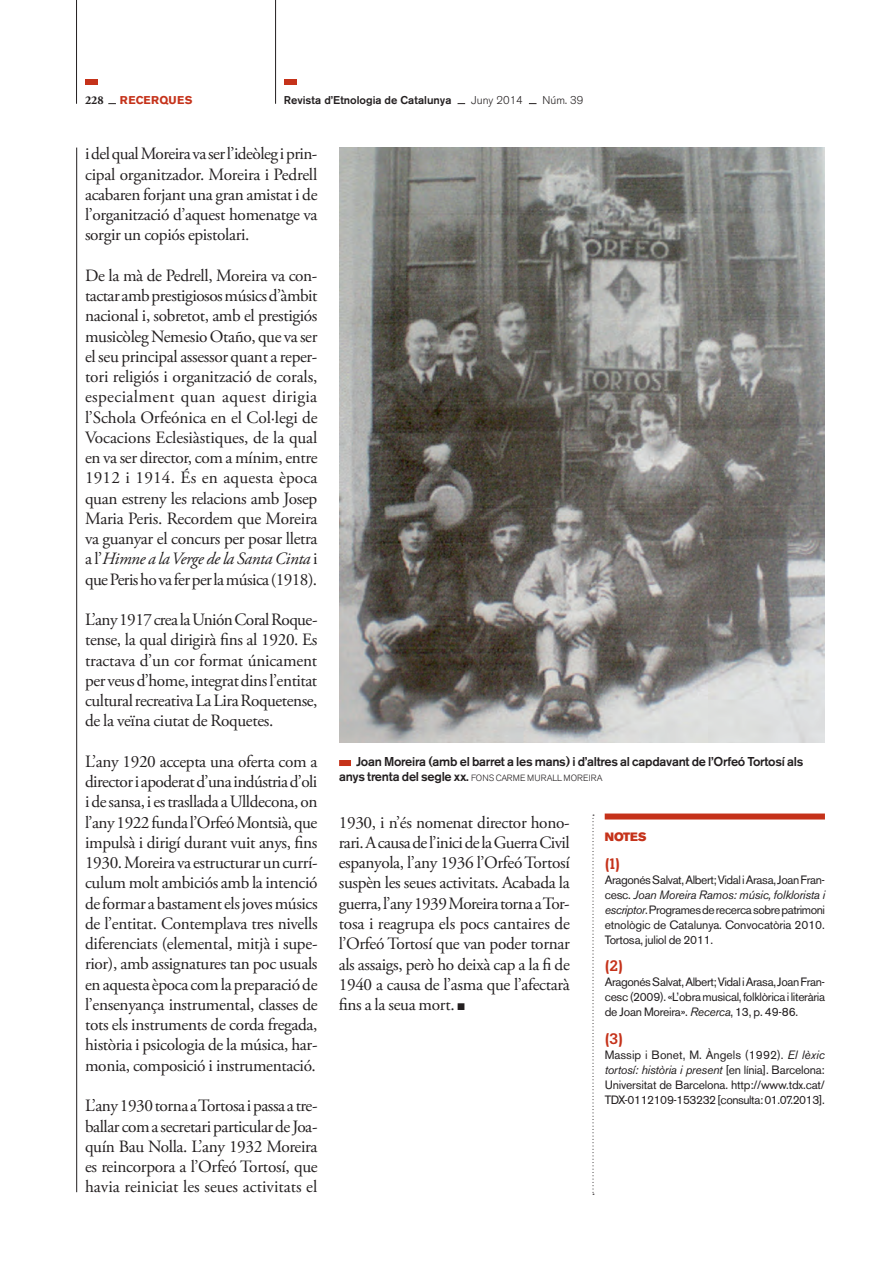
<style>
.page{position:relative;width:893px;height:1263px;background:#fff}
.page>*{position:absolute;margin:0;border:0;box-sizing:border-box;transform-origin:0 0}
.Text{font:17.25px/20.2px "Adobe Garamond Pro";letter-spacing:-.02em;color:#231f20;text-align:justify}
.t1{font:500 15px "Boton";color:#c5321a}
.FOTO_text_2_col{font:500 12.75px "Akzidenz Grotesk BE";letter-spacing:-.02em;color:#231f20}
.t2{font:12px/15px "Akzidenz Grotesk BE";letter-spacing:-.02em;color:#231f20;text-align:justify}
.BIBLIOGRAFIA_titol-r{font:12px "Akzidenz Grotesk BE Super";letter-spacing:-.01em;color:#c5321a}
.t3{font:700 12px "Adobe Garamond Pro";color:#231f20}
.t4{font:500 11.25px "Akzidenz Grotesk BE";color:#231f20}
.t5{font:300 11.25px "Akzidenz Grotesk BE";color:#231f20}
.t6{font:700 11.25px "Akzidenz Grotesk BE";letter-spacing:.03em;color:#c5321a}
.FOTO_text_2_col-2{font:300 9px "Akzidenz Grotesk BE";color:#231f20}
.s1{font-style:italic}
.s2{font-weight:500;font-size:12.75px}
</style>
<div class="page">
<hr style="left:275px;top:0;width:1px;height:104px;background:#231f20">
<hr style="left:76px;top:0;width:1px;height:104px;background:#231f20">
<hr style="left:76px;top:148px;width:1px;height:1044px;background:#231f20">
<div style="left:85px;top:79px;width:12px;height:6px;background:#c5321a"></div>
<div style="left:284px;top:79px;width:12px;height:6px;background:#c5321a"></div>
<div style="left:339px;top:760px;width:12px;height:6px;background:#c5321a"></div>
<img style="left:339px;top:148px;width:486px;height:595px">
<div style="left:605px;top:813px;width:220px;height:6px;background:#c5321a"></div>
<svg style="left:592px;top:815px;width:2px;height:380px"></svg>
<p class="t3" style="left:85px;top:93px;width:20px">228</p>
<p class="t6" style="left:120px;top:93px;width:74px">RECERQUES</p>
<p class="t4" style="left:284px;top:93px;width:169px">Revista d’Etnologia de Catalunya</p>
<p class="t5" style="left:471px;top:94px;width:53px">Juny 2014</p>
<p class="t5" style="left:543px;top:94px;width:42px">Núm. 39</p>
<p class="Text" style="left:85px;top:144px;width:234px">i del qual Moreira va ser l’ideòleg i prin&shy;cipal organitzador. Moreira i Pedrell acabaren forjant una gran amistat i de l’organització d’aquest homenatge va sorgir un copiós epistolari.</p>
<p class="Text" style="left:85px;top:266px;width:234px">De la mà de Pedrell, Moreira va con&shy;tactar amb prestigiosos músics d’àmbit nacional i, sobretot, amb el prestigiós musicòleg Nemesio Otaño, que va ser el seu principal assessor quant a reper&shy;tori religiós i organització de corals, especialment quan aquest dirigia l’Schola Orfeónica en el Col·legi de Vocacions Eclesiàstiques, de la qual en va ser director, com a mínim, entre 1912 i 1914. És en aquesta època quan estreny les relacions amb Josep Maria Peris. Recordem que Moreira va guanyar el concurs per posar lletra a l’<span class="s1">Himne a la Verge de la Santa Cinta</span> i que Peris ho va fer per la música (1918).</p>
<p class="Text" style="left:85px;top:610px;width:234px">L’any 1917 crea la Unión Coral Roque&shy;tense, la qual dirigirà fins al 1920. Es tractava d’un cor format únicament per veus d’home, integrat dins l’entitat cultural recreativa La Lira Roquetense, de la veïna ciutat de Roquetes.</p>
<p class="Text" style="left:85px;top:752px;width:234px">L’any 1920 accepta una oferta com a director i apoderat d’una indústria d’oli i de sansa, i es trasllada a Ulldecona, on l’any 1922 funda l’Orfeó Montsià, que impulsà i dirigí durant vuit anys, fins 1930. Moreira va estructurar un currí&shy;culum molt ambiciós amb la intenció de formar a bastament els joves músics de l’entitat. Contemplava tres nivells diferenciats (elemental, mitjà i supe&shy;rior), amb assignatures tan poc usuals en aquesta època com la preparació de l’ensenyança instrumental, classes de tots els instruments de corda fregada, història i psicologia de la música, har&shy;monia, composició i instrumentació.</p>
<p class="Text" style="left:85px;top:1096px;width:234px">L’any 1930 torna a Tortosa i passa a tre&shy;ballar com a secretari particular de Joa&shy;quín Bau Nolla. L’any 1932 Moreira es reincorpora a l’Orfeó Tortosí, que havia reiniciat les seues activitats el</p>
<p class="FOTO_text_2_col" style="left:356px;top:754px;width:449px">Joan Moreira (amb el barret a les mans) i d’altres al capdavant de l’Orfeó Tortosí als</p>
<p class="FOTO_text_2_col-2" style="left:339px;top:773px;width:265px"><span class="s2">anys trenta del segle xx.</span> FONS CARME MURALL MOREIRA</p>
<p class="Text" style="left:339px;top:813px;width:233px">1930, i n’és nomenat director hono&shy;rari. A causa de l’inici de la Guerra Civil espanyola, l’any 1936 l’Orfeó Tortosí suspèn les seues activitats. Acabada la guerra, l’any 1939 Moreira torna a Tor&shy;tosa i reagrupa els pocs cantaires de l’Orfeó Tortosí que van poder tornar als assaigs, però ho deixà cap a la fi de 1940 a causa de l’asma que l’afectarà fins a la seua mort. ■</p>
<p class="BIBLIOGRAFIA_titol-r" style="left:605px;top:830px;width:43px">NOTES</p>
<p class="t1" style="left:605px;top:854px;width:17px">(1)</p>
<p class="t2" style="left:605px;top:872px;width:222px">Aragonés Salvat, Albert; Vidal i Arasa, Joan Fran&shy;cesc. <span class="s1">Joan Moreira Ramos: músic, folklorista i escriptor</span>. Programes de recerca sobre patrimoni etnològic de Catalunya. Convocatòria 2010.<br>Tortosa, juliol de 2011.</p>
<p class="t1" style="left:605px;top:957px;width:20px">(2)</p>
<p class="t2" style="left:605px;top:975px;width:222px">Aragonés Salvat, Albert; Vidal i Arasa, Joan Fran&shy;cesc (2009). «L’obra musical, folklòrica i literària de Joan Moreira». <span class="s1">Recerca</span>, 13, p. 49-86.</p>
<p class="t1" style="left:605px;top:1030px;width:20px">(3)</p>
<p class="t2" style="left:605px;top:1047px;width:222px">Massip i Bonet, M. Àngels (1992). <span class="s1">El lèxic tortosí: història i present</span> [en línia]. Barcelona:<br>Universitat de Barcelona. http://www.tdx.cat/ TDX-0112109-153232 [consulta: 01.07.2013].</p>
</div>
